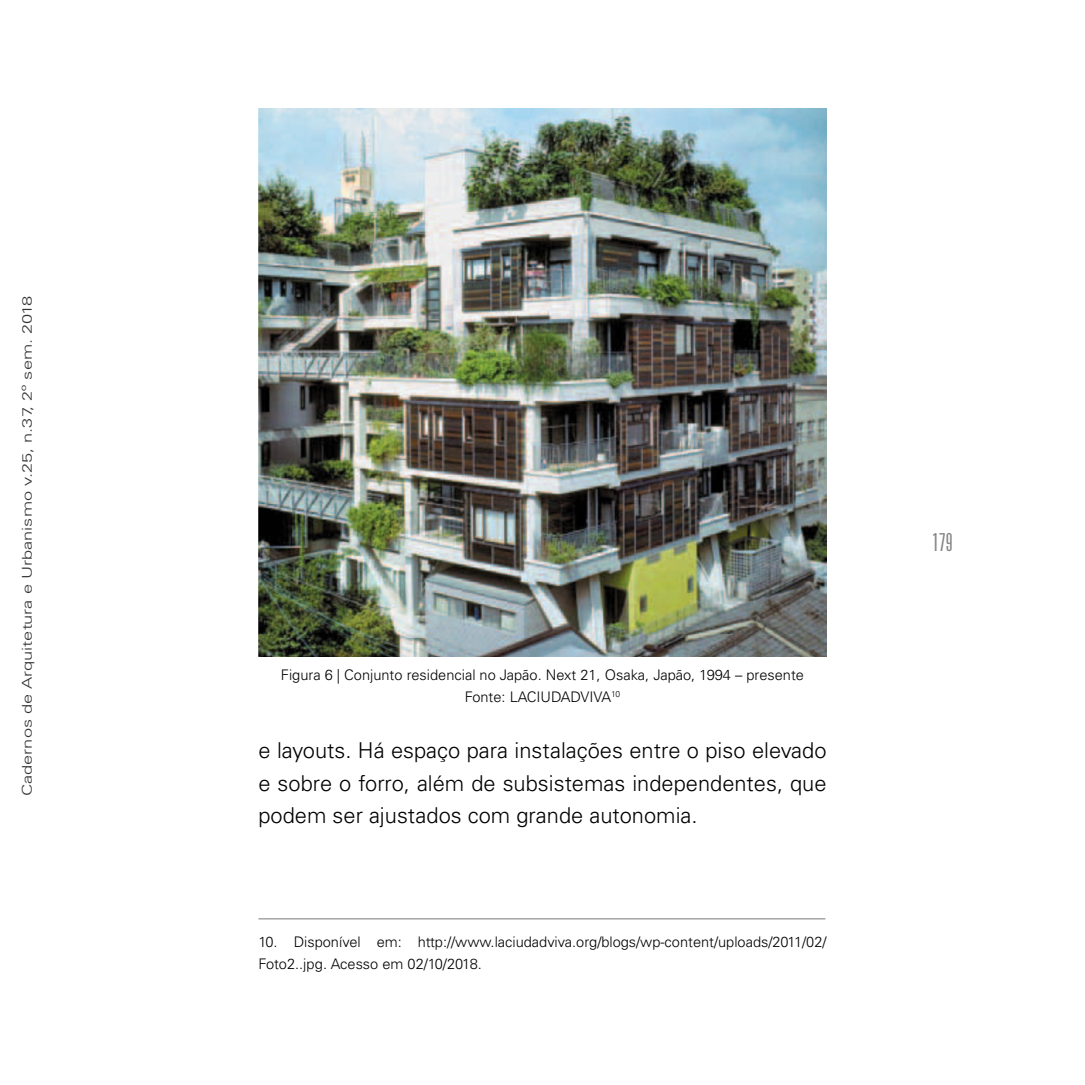
<style>
.page{position:relative;width:1085px;height:1085px;background:#fff}
.page>*{position:absolute;margin:0;border:0;box-sizing:border-box;transform-origin:0 0}
.t1{font:300 ultra-condensed 24.75px "Univers LT Std";color:#858585}
.t2{font:300 21.82px/32.6px "Univers LT Std";color:#000;text-align:justify}
.t3{font:300 14.62px/21.8px "Univers LT Std";color:#000;text-align:center}
.t4{font:300 13.5px "Univers LT Std";color:#333;scale:1.35 1}
</style>
<div class="page">
<img style="left:258px;top:108px;width:568px;height:549px">
<hr style="left:258px;top:918px;width:567px;height:1px;background:#797979">
<p class="t4" style="left:19px;top:796px;width:372px;rotate:-90deg">Cadernos de Arquitetura e Urbanismo v.25, n.37, 2º sem. 2018</p>
<p class="t3" style="left:281px;top:664px;width:524px">Figura 6 | Conjunto residencial no Japão. Next 21, Osaka, Japão, 1994 – presente<br>Fonte: LACIUDADVIVA<sup>10</sup></p>
<h2 class="t2" style="left:258px;top:733px;width:569px">e layouts. Há espaço para instalações entre o piso elevado e sobre o forro, além de subsistemas independentes, que podem ser ajustados com grande autonomia.</h2>
<p class="t3" style="left:258px;top:930px;width:569px;text-align:left">10. Disponível em: http://www.laciudadviva.org/blogs/wp-content/uploads/2011/02/<br>Foto2..jpg. Acesso em 02/10/2018.</p>
<h1 class="t1" style="left:931px;top:529px;width:22px">179</h1>
</div>
